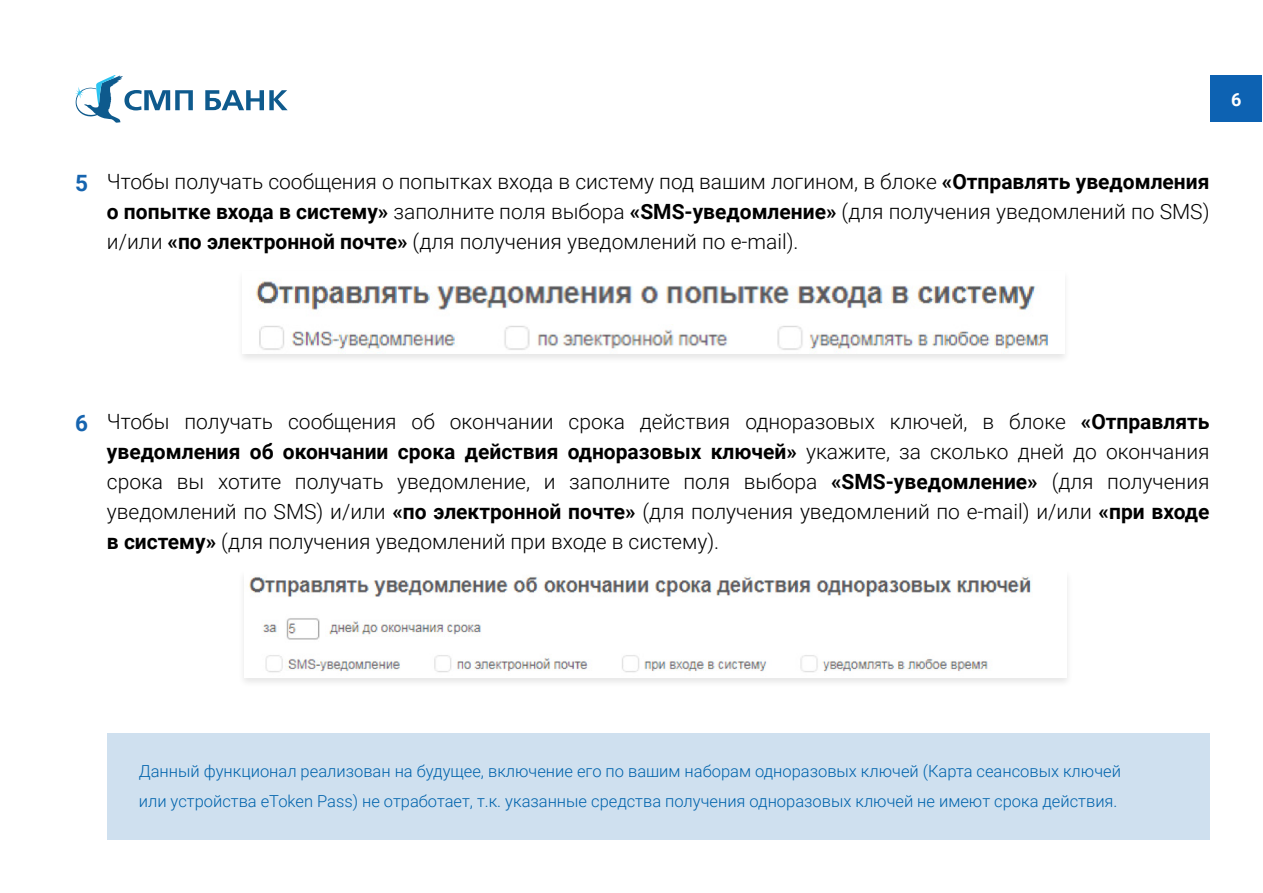
<style>
.page{position:relative;width:1263px;height:893px;background:#fff}
.page>*{position:absolute;margin:0;border:0;box-sizing:border-box;transform-origin:0 0}
.t1{font:700 22.5px "Roboto";color:#1664af}
.t2{font:300 21px/30px "Roboto";color:#000;text-align:justify}
.t3{font:700 18px "Roboto";color:#fff}
.t4{font:300 16.5px/30px "Roboto";color:#0063ac}
.s1{font-weight:700}
</style>
<div class="page">
<div style="left:1210px;top:76px;width:52px;height:46px;background:#0d62b2"></div>
<svg style="left:205px;top:90px;width:83px;height:20px"></svg>
<svg style="left:75px;top:75px;width:118px;height:48px"></svg>
<div style="left:237px;top:269px;width:833px;height:96px;background:#000;opacity:.1"></div>
<img style="left:243px;top:271px;width:821px;height:83px">
<div style="left:238px;top:569px;width:835px;height:119px;background:#000;opacity:.1"></div>
<img style="left:244px;top:570px;width:822px;height:107px">
<div style="left:107px;top:733px;width:1103px;height:107px;background:#cfe0ef"></div>
<p class="t3" style="left:1231px;top:86px;width:12px">6</p>
<p class="t1" style="left:75px;top:167px;width:14px">5</p>
<p class="t2" style="left:107px;top:166px;width:1104px">Чтобы получать сообщения о попытках входа в систему под вашим логином, в блоке <span class="s1">«Отправлять уведомления о попытке входа в систему»</span> заполните поля выбора <span class="s1">«SMS-уведомление»</span> (для получения уведомлений по SMS) и/или <span class="s1">«по электронной почте»</span> (для получения уведомлений по e-mail).</p>
<p class="t1" style="left:75px;top:408px;width:14px">6</p>
<p class="t2" style="left:107px;top:406px;width:1104px">Чтобы получать сообщения об окончании срока действия одноразовых ключей, в блоке <span class="s1">«Отправлять уведомления об окончании срока действия одноразовых ключей»</span> укажите, за сколько дней до окончания срока вы хотите получать уведомление, и заполните поля выбора <span class="s1">«SMS-уведомление»</span> (для получения уведомлений по SMS) и/или <span class="s1">«по электронной почте»</span> (для получения уведомлений по e-mail) и/или <span class="s1">«при входе в систему»</span> (для получения уведомлений при входе в систему).</p>
<p class="t4" style="left:139px;top:756px;width:984px">Данный функционал реализован на будущее, включение его по вашим наборам одноразовых ключей (Карта сеансовых ключей или устройства eToken Pass) не отработает, т.к. указанные средства получения одноразовых ключей не имеют срока действия.</p>
</div>
